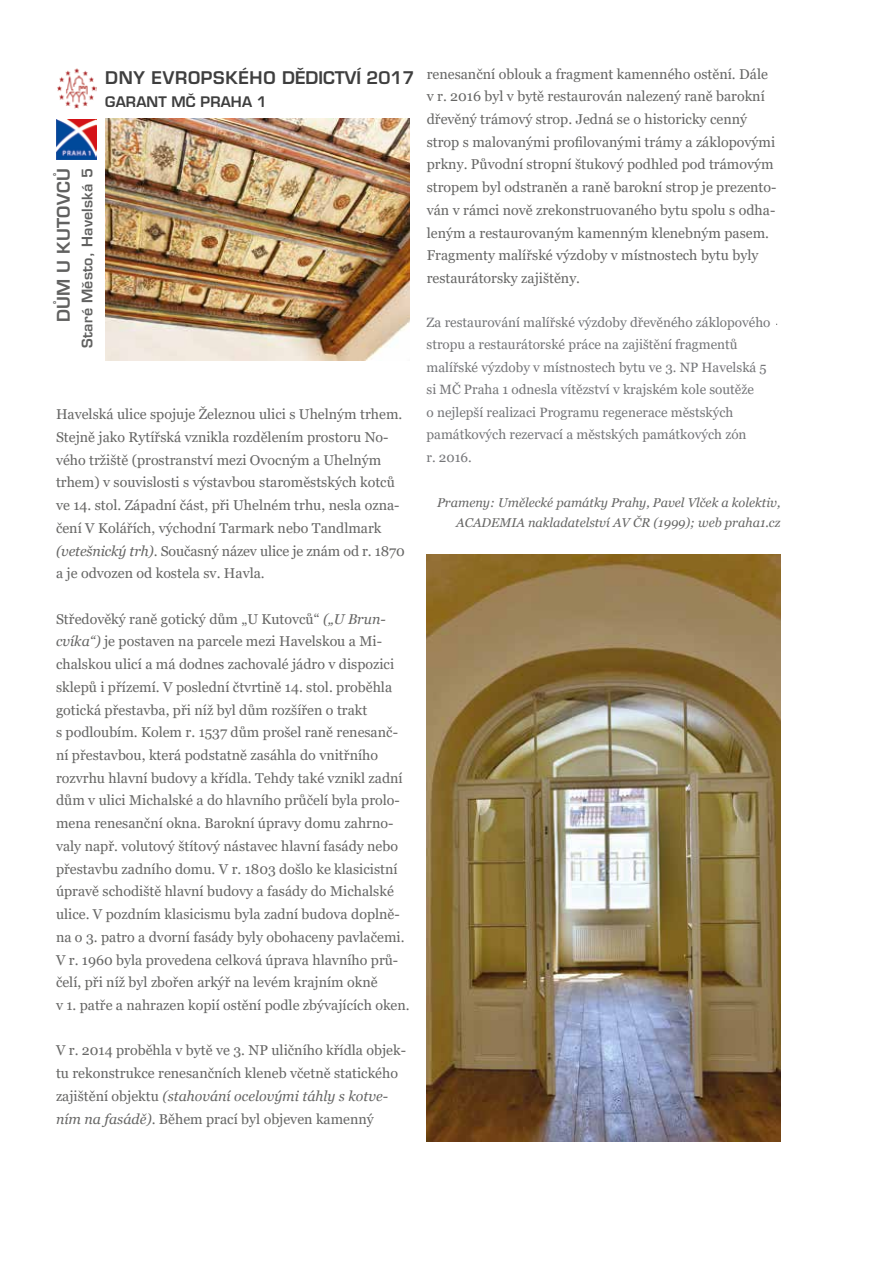
<style>
.page{position:relative;width:893px;height:1263px;background:#fff}
.page>*{position:absolute;margin:0;border:0;box-sizing:border-box;transform-origin:0 0}
.t1{font:700 17.1px "Euromode";letter-spacing:.04em;color:#000}
.t2{font:700 17.1px "Euromode";letter-spacing:.02em;color:#616160}
.t3{font:14.25px/22.6px "Georgia";color:#666665}
.t4{font:700 14.25px "Euromode";letter-spacing:.02em;color:#616160}
.t5{font:700 14.25px "Euromode";letter-spacing:.01em;color:#000}
.t6{font:13.5px/22.5px "Georgia";color:#757679}
.t7{font:italic 12.75px/20px "Georgia";color:#666665;text-align:right}
.s1{font-style:italic}
</style>
<div class="page">
<img style="left:57px;top:68px;width:39px;height:40px">
<img style="left:56px;top:119px;width:40px;height:40px">
<img style="left:105px;top:118px;width:305px;height:242px">
<img style="left:427px;top:555px;width:353px;height:586px">
<p class="t1" style="left:105px;top:67px;width:311px">DNY EVROPSKÉHO DĚDICTVÍ 2017</p>
<p class="t5" style="left:105px;top:93px;width:163px">GARANT MČ PRAHA 1</p>
<p class="t2" style="left:53px;top:322px;width:155px;rotate:-90deg">DŮM U KUTOVCŮ</p>
<p class="t4" style="left:79px;top:348px;width:181px;rotate:-90deg">Staré Město, Havelská 5</p>
<p class="t3" style="left:56px;top:403px;width:350px">Havelská ulice spojuje Železnou ulici s Uhelným trhem.<br>Stejně jako Rytířská vznikla rozdělením prostoru No&shy;vého tržiště (prostranství mezi Ovocným a Uhelným trhem) v souvislosti s výstavbou staroměstských kotců ve 14. stol. Západní část, při Uhelném trhu, nesla ozna&shy;čení V Kolářích, východní Tarmark nebo Tandlmark <span class="s1">(vetešnický trh)</span>. Současný název ulice je znám od r. 1870 a je odvozen od kostela sv. Havla.</p>
<p class="t3" style="left:56px;top:608px;width:355px">Středověký raně gotický dům „U Kutovců“ <span class="s1">(„U Brun&shy;cvíka“)</span> je postaven na parcele mezi Havelskou a Mi&shy;chalskou ulicí a má dodnes zachovalé jádro v dispozici sklepů i přízemí. V poslední čtvrtině 14. stol. proběhla gotická přestavba, při níž byl dům rozšířen o trakt<br>s podloubím. Kolem r. 1537 dům prošel raně renesanč&shy;ní přestavbou, která podstatně zasáhla do vnitřního rozvrhu hlavní budovy a křídla. Tehdy také vznikl zadní dům v ulici Michalské a do hlavního průčelí byla prolo&shy;mena renesanční okna. Barokní úpravy domu zahrno&shy;valy např. volutový štítový nástavec hlavní fasády nebo přestavbu zadního domu. V r. 1803 došlo ke klasicistní úpravě schodiště hlavní budovy a fasády do Michalské ulice. V pozdním klasicismu byla zadní budova doplně&shy;na o 3. patro a dvorní fasády byly obohaceny pavlačemi.<br>V r. 1960 byla provedena celková úprava hlavního prů&shy;čelí, při níž byl zbořen arkýř na levém krajním okně<br>v 1. patře a nahrazen kopií ostění podle zbývajících oken.</p>
<p class="t3" style="left:56px;top:1039px;width:352px">V r. 2014 proběhla v bytě ve 3. NP uličního křídla objek&shy;tu rekonstrukce renesančních kleneb včetně statického zajištění objektu <span class="s1">(stahování ocelovými táhly s kotve&shy;ním na fasádě)</span>. Během prací byl objeven kamenný</p>
<p class="t3" style="left:427px;top:63px;width:351px">renesanční oblouk a fragment kamenného ostění. Dále v r. 2016 byl v bytě restaurován nalezený raně barokní dřevěný trámový strop. Jedná se o historicky cenný strop s malovanými profilovanými trámy a záklopovými prkny. Původní stropní štukový podhled pod trámovým stropem byl odstraněn a raně barokní strop je prezento&shy;ván v rámci nově zrekonstruovaného bytu spolu s odha&shy;leným a restaurovaným kamenným klenebným pasem.<br>Fragmenty malířské výzdoby v místnostech bytu byly restaurátorsky zajištěny.</p>
<p class="t3" style="left:427px;top:312px;width:353px">Za restaurování malířské výzdoby dřevěného záklopové&shy;ho stropu a restaurátorské práce na zajištění fragmentů malířské výzdoby v místnostech bytu ve 3. NP Havelská 5 si MČ Praha 1 odnesla vítězství v krajském kole soutě&shy;že o nejlepší realizaci Programu regenerace městských památkových rezervací a městských památkových zón<br>r. 2016.</p>
<p class="t7" style="left:437px;top:493px;width:345px">Prameny: Umělecké památky Prahy, Pavel Vlček a kolektiv,<br>ACADEMIA nakladatelství AV ČR (1999); web praha1.cz</p>
<p class="t6" style="left:426px;top:311px;width:345px">Za restaurování malířské výzdoby dřevěného záklopového stropu a restaurátorské práce na zajištění fragmentů</p>
<p class="t6" style="left:426px;top:356px;width:342px">malířské výzdoby v místnostech bytu ve 3. NP Havelská 5 si MČ Praha 1 odnesla vítězství v krajském kole soutěže</p>
<p class="t6" style="left:426px;top:401px;width:308px">o nejlepší realizaci Programu regenerace městských</p>
<p class="t6" style="left:426px;top:424px;width:322px">památkových rezervací a městských památkových zón</p>
<p class="t6" style="left:426px;top:446px;width:47px">r. 2016.</p>
</div>
